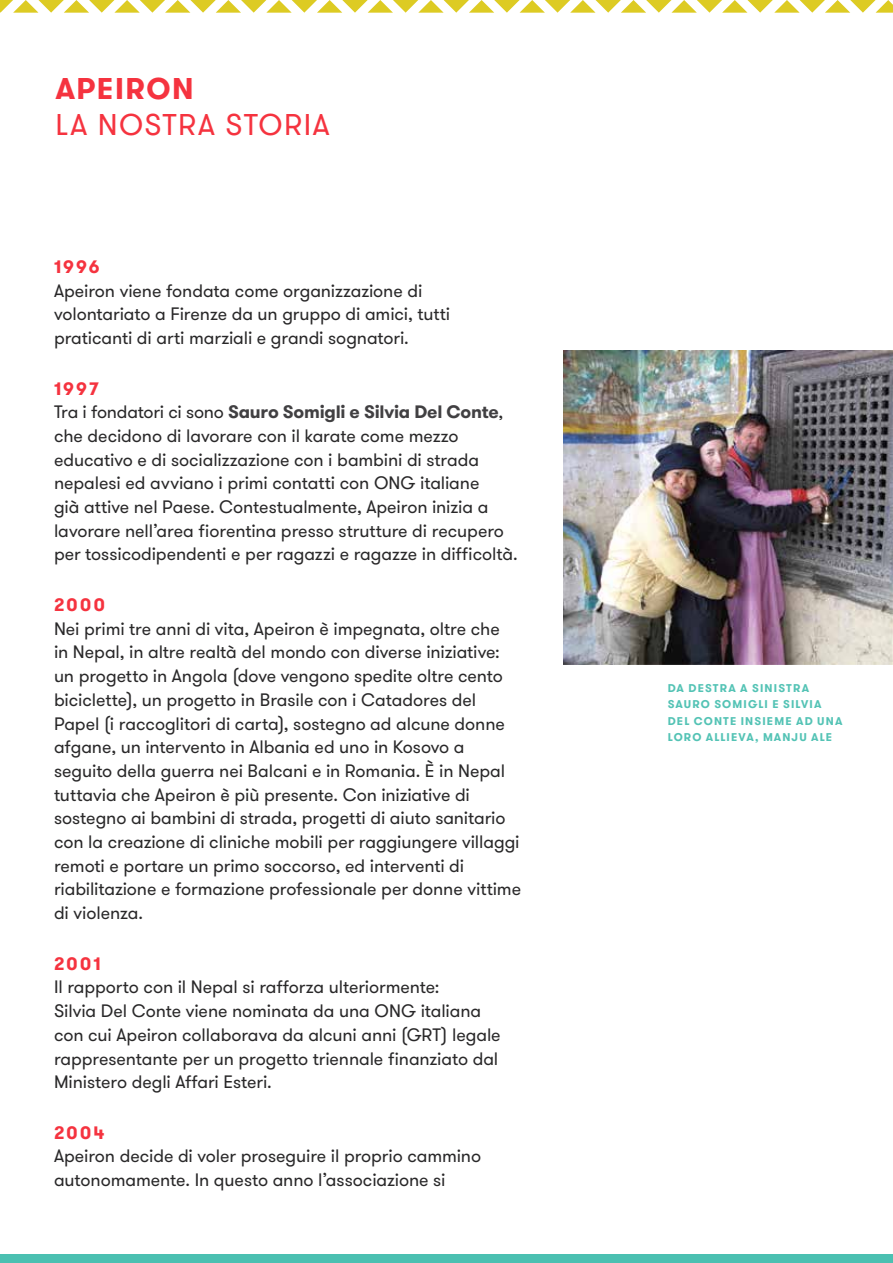
<style>
.page{position:relative;width:893px;height:1263px;background:#fff}
.page>*{position:absolute;margin:0;border:0;box-sizing:border-box;transform-origin:0 0}
.t1{font:30px "GT Walsheim";letter-spacing:.045em;color:#f5333f}
.t2{font:700 30px "GT Walsheim";letter-spacing:.045em;color:#f5333f}
.t3{font:18px/23.7px "GT Walsheim";letter-spacing:-.005em;color:#292829}
.t4{font:700 18px "GT Walsheim";letter-spacing:.125em;color:#f5333f}
.t5{font:700 11.25px/16.5px "GT Walsheim";letter-spacing:.1em;color:#54c3b5}
.s1{font-weight:700;color:#f5333f}
.s2{font-weight:700;color:#414042}
</style>
<div class="page">
<svg style="left:0;top:0;width:893px;height:13px"></svg>
<div style="left:0;top:1254px;width:893px;height:9px;background:#4bc0b1"></div>
<img style="left:563px;top:351px;width:330px;height:313px">
<h1 class="t2" style="left:56px;top:69px;width:140px">APEIRON</h1>
<h1 class="t1" style="left:56px;top:106px;width:275px">LA NOSTRA STORIA</h1>
<p class="t4" style="left:54px;top:255px;width:47px">1996</p>
<p class="t3" style="left:54px;top:279px;width:398px">Apeiron viene fondata come organizzazione di volontariato a Firenze da un gruppo di amici, tutti praticanti di arti marziali e grandi sognatori.</p>
<p class="t3" style="left:54px;top:377px;width:465px"><span class="s1">1997<br></span>Tra i fondatori ci sono <span class="s2">Sauro Somigli e Silvia Del Conte</span>, che decidono di lavorare con il karate come mezzo educativo e di socializzazione con i bambini di strada nepalesi ed avviano i primi contatti con ONG italiane<br>già attive nel Paese. Contestualmente, Apeiron inizia a lavorare nell’area fiorentina presso strutture di recupero per tossicodipendenti e per ragazzi e ragazze in difficoltà.</p>
<p class="t4" style="left:54px;top:593px;width:52px">2000</p>
<p class="t3" style="left:54px;top:617px;width:469px">Nei primi tre anni di vita, Apeiron è impegnata, oltre che<br>in Nepal, in altre realtà del mondo con diverse iniziative: un progetto in Angola (dove vengono spedite oltre cento biciclette), un progetto in Brasile con i Catadores del Papel (i raccoglitori di carta), sostegno ad alcune donne afgane, un intervento in Albania ed uno in Kosovo a seguito della guerra nei Balcani e in Romania. È in Nepal tuttavia che Apeiron è più presente. Con iniziative di sostegno ai bambini di strada, progetti di aiuto sanitario con la creazione di cliniche mobili per raggiungere villaggi remoti e portare un primo soccorso, ed interventi di riabilitazione e formazione professionale per donne vittime di violenza.</p>
<p class="t4" style="left:54px;top:952px;width:48px">2001</p>
<p class="t3" style="left:54px;top:976px;width:448px">Il rapporto con il Nepal si rafforza ulteriormente:<br>Silvia Del Conte viene nominata da una ONG italiana con cui Apeiron collaborava da alcuni anni (GRT) legale rappresentante per un progetto triennale finanziato dal Ministero degli Affari Esteri.</p>
<p class="t4" style="left:54px;top:1121px;width:52px">2004</p>
<p class="t3" style="left:54px;top:1145px;width:429px">Apeiron decide di voler proseguire il proprio cammino autonomamente. In questo anno l’associazione si</p>
<p class="t5" style="left:668px;top:680px;width:176px">DA DESTRA A SINISTRA<br>SAURO SOMIGLI E SILVIA<br>DEL CONTE INSIEME AD UNA<br>LORO ALLIEVA, MANJU ALE</p>
</div>
